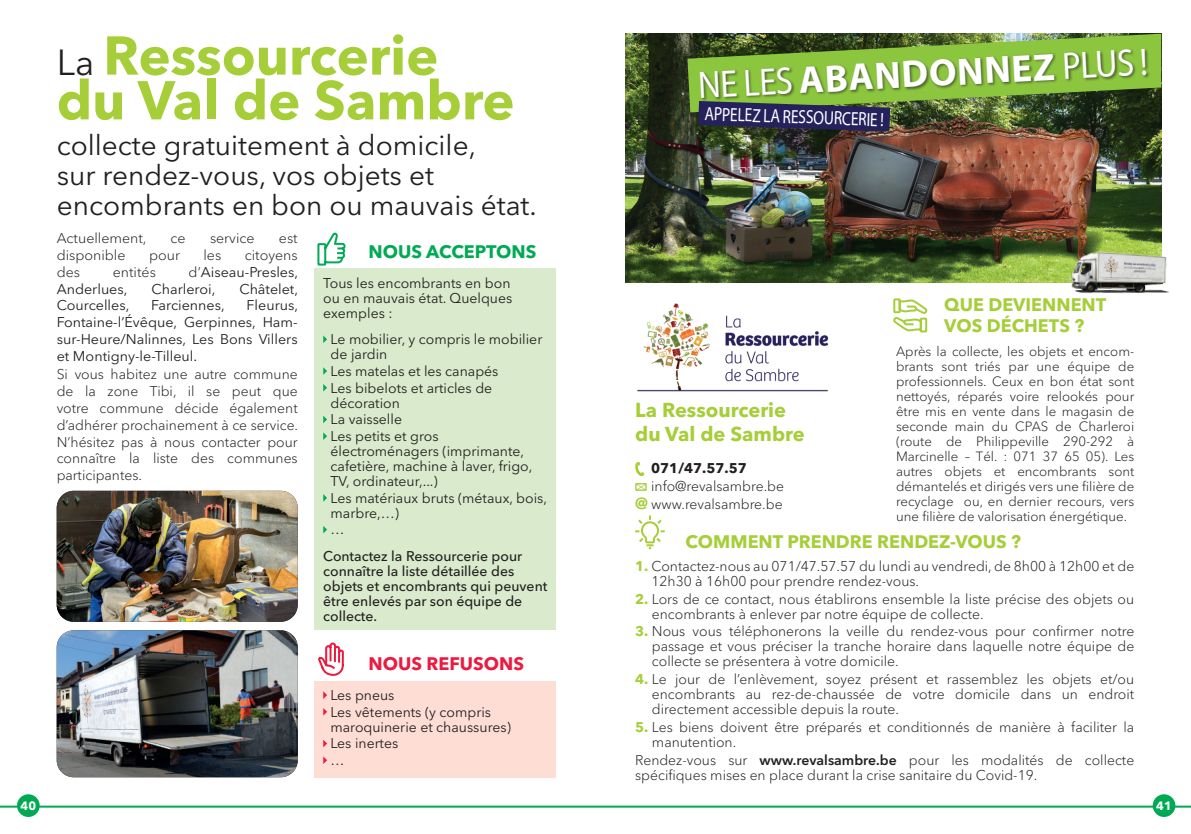
<style>
.page{position:relative;width:1191px;height:834px;background:#fff}
.page>*{position:absolute;margin:0;border:0;box-sizing:border-box;transform-origin:0 0}
.t1{font:700 54px/44.8px "Avenir Next LT Pro";color:#a6ce39}
.t2{font:38.4px "Myriad Pro";color:#fff;scale:.9 1}
.t3{font:28px/30px "Avenir Next LT Pro";color:#231f20}
.t4{font:700 20px/24px "Avenir Next LT Pro";color:#a6ce39}
.t5{font:19.2px "Myriad Pro";color:#fff;scale:.81 1}
.t6{font:700 18px/21.6px "Avenir Next LT Pro";color:#a6ce39}
.t7{font:700 18px "Avenir Next LT Pro";color:#00aa54}
.t8{font:700 18px "Avenir Next LT Pro";color:#ed1a40}
.t9{font:300 14px/15px "Avenir Next LT Pro";color:#231f20}
.t10{font:14px/16.8px "Avenir Next LT Pro";color:#231f20}
.t11{font:500 14px/15px "Avenir Next LT Pro";color:#231f20}
.t12{font:700 14px "Avenir Next LT Pro";color:#231f20}
.t13{font:300 13.4px/15px "Avenir Next LT Pro";color:#231f20;text-align:justify}
.t14{font:700 12px "Avenir Next LT Pro";color:#fff}
.s1{font-weight:400;font-size:36px;color:#231f20}
.s2{font-weight:300}
.s3{font-weight:700}
.s4{font-weight:700;font-size:16px;color:#a6ce39}
.s5{font-weight:700;color:#a6ce39}
.s6{font-weight:600}
</style>
<div class="page">
<img style="left:57px;top:630px;width:241px;height:147px">
<img style="left:57px;top:490px;width:241px;height:131px">
<img style="left:637px;top:303px;width:191px;height:89px">
<div style="left:315px;top:268px;width:241px;height:362px;background:#d9ebcc"></div>
<svg style="left:323px;top:335px;width:4px;height:8px"></svg>
<svg style="left:323px;top:367px;width:4px;height:8px"></svg>
<svg style="left:323px;top:384px;width:4px;height:7px"></svg>
<svg style="left:323px;top:415px;width:4px;height:8px"></svg>
<svg style="left:323px;top:432px;width:4px;height:8px"></svg>
<svg style="left:323px;top:494px;width:4px;height:7px"></svg>
<svg style="left:323px;top:526px;width:4px;height:7px"></svg>
<div style="left:315px;top:680px;width:241px;height:97px;background:#fdddd4"></div>
<svg style="left:635px;top:462px;width:9px;height:14px"></svg>
<svg style="left:635px;top:483px;width:12px;height:8px"></svg>
<svg style="left:317px;top:232px;width:29px;height:34px"></svg>
<svg style="left:316px;top:642px;width:77px;height:166px"></svg>
<svg style="left:893px;top:298px;width:35px;height:35px"></svg>
<svg style="left:635px;top:515px;width:30px;height:34px"></svg>
<img style="left:625px;top:34px;width:536px;height:248px">
<img style="left:687px;top:34px;width:474px;height:97px">
<img style="left:1057px;top:233px;width:113px;height:61px">
<hr style="left:0;top:805px;width:1191px;height:2px;background:#00aa54">
<div style="left:17px;top:794px;width:23px;height:22px;background:#00aa54;border-radius:50%"></div>
<div style="left:1152px;top:794px;width:23px;height:22px;background:#00aa54;border-radius:50%"></div>
<h1 class="t1" style="left:57px;top:33px;width:459px"><span class="s1">La</span> Ressourcerie du Val de Sambre</h1>
<h3 class="t3" style="left:57px;top:130px;width:481px">collecte gratuitement à domicile,<br>sur rendez-vous, vos objets et encombrants en bon ou mauvais état.</h3>
<p class="t9" style="left:57px;top:231px;width:91px">Actuellement,</p>
<p class="t9" style="left:170px;top:231px;width:17px">ce</p>
<p class="t9" style="left:210px;top:231px;width:46px">service</p>
<p class="t9" style="left:279px;top:231px;width:20px">est</p>
<p class="t9" style="left:57px;top:247px;width:70px">disponible</p>
<p class="t9" style="left:149px;top:247px;width:32px">pour</p>
<p class="t9" style="left:203px;top:247px;width:19px">les</p>
<p class="t9" style="left:245px;top:247px;width:54px">citoyens</p>
<p class="t9" style="left:57px;top:264px;width:25px">des</p>
<p class="t9" style="left:113px;top:264px;width:45px">entités</p>
<p class="t10" style="left:189px;top:263px;width:111px"><span class="s2">d’</span>Aiseau-Presles,</p>
<p class="t10" style="left:57px;top:280px;width:72px">Anderlues,</p>
<p class="t10" style="left:151px;top:280px;width:66px">Charleroi,</p>
<p class="t10" style="left:239px;top:280px;width:60px">Châtelet,</p>
<p class="t10" style="left:57px;top:297px;width:74px">Courcelles,</p>
<p class="t10" style="left:151px;top:297px;width:75px">Farciennes,</p>
<p class="t10" style="left:57px;top:297px;width:243px;text-align:justify;text-indent:190px">Fleurus, Fontaine-l’Évêque, Gerpinnes, Ham&shy;sur-Heure/Nalinnes, Les Bons Villers et Montigny-le-Tilleul.</p>
<p class="t9" style="left:57px;top:366px;width:243px;line-height:16.8px;text-align:justify">Si vous habitez une autre commune de la zone Tibi, il se peut que votre commune décide également d’adhérer prochainement à ce service.<br>N’hésitez pas à nous contacter pour connaître la liste des communes participantes.</p>
<p class="t7" style="left:369px;top:241px;width:169px">NOUS ACCEPTONS</p>
<p class="t10" style="left:323px;top:275px;width:190px;line-height:15px">Tous les encombrants en bon ou en mauvais état. Quelques exemples :</p>
<p class="t10" style="left:330px;top:332px;width:213px;line-height:15px">Le mobilier, y compris le mobilier de jardin</p>
<p class="t10" style="left:330px;top:362px;width:169px">Les matelas et les canapés<br>Les bibelots et articles de</p>
<p class="t10" style="left:330px;top:394px;width:109px">décoration<br>La vaisselle<br>Les petits et gros</p>
<p class="t10" style="left:330px;top:443px;width:203px;line-height:15px">électroménagers (imprimante, cafetière, machine à laver, frigo,<br>TV, ordinateur,...)</p>
<p class="t10" style="left:330px;top:490px;width:218px;line-height:15px">Les matériaux bruts (métaux, bois, marbre,…)</p>
<p class="t10" style="left:330px;top:521px;width:15px">…</p>
<p class="t11" style="left:323px;top:548px;width:225px">Contactez la Ressourcerie pour connaître la liste détaillée des objets et encombrants qui peuvent être enlevés par son équipe de collecte.</p>
<p class="t8" style="left:369px;top:653px;width:157px">NOUS REFUSONS</p>
<p class="t10" style="left:330px;top:686px;width:162px">Les pneus<br>Les vêtements (y compris</p>
<p class="t10" style="left:330px;top:718px;width:182px">maroquinerie et chaussures)<br>Les inertes<br>…</p>
<h2 class="t2" style="left:697px;top:62px;width:501px;rotate:-3deg">NE LES <span class="s3">ABANDONNEZ</span> PLUS !</h2>
<h3 class="t5" style="left:705px;top:102px;width:223px;rotate:2deg">APPELEZ LA RESSOURCERIE !</h3>
<h3 class="t4" style="left:635px;top:398px;width:171px">La Ressourcerie du Val de Sambre</h3>
<p class="t12" style="left:651px;top:459px;width:97px">071/47.57.57</p>
<p class="t9" style="left:635px;top:477px;width:150px;line-height:18px;text-align:right">info@revalsambre.be <span class="s4">@</span> www.revalsambre.be</p>
<p class="t6" style="left:944px;top:293px;width:163px">QUE DEVIENNENT<br>VOS DÉCHETS ?</p>
<p class="t13" style="left:896px;top:343px;width:240px">Après la collecte, les objets et encom&shy;brants sont triés par une équipe de professionnels. Ceux en bon état sont nettoyés, réparés voire relookés pour être mis en vente dans le magasin de seconde main du CPAS de Charleroi (route de Philippeville 290-292 à Marcinelle – Tél. : 071 37 65 05). Les autres objets et encombrants sont démantelés et dirigés vers une filière de recyclage ou, en dernier recours, vers une filière de valorisation énergétique.</p>
<p class="t6" style="left:685px;top:530px;width:337px">COMMENT PRENDRE RENDEZ-VOUS ?</p>
<p class="t9" style="left:651px;top:558px;width:484px;text-indent:-16px"><span class="s5">1.</span> Contactez-nous au 071/47.57.57 du lundi au vendredi, de 8h00 à 12h00 et de<br>12h30 à 16h00 pour prendre rendez-vous.</p>
<p class="t9" style="left:652px;top:591px;width:484px;text-indent:-17px"><span class="s5">2.</span> Lors de ce contact, nous établirons ensemble la liste précise des objets ou encombrants à enlever par notre équipe de collecte.</p>
<p class="t9" style="left:652px;top:624px;width:484px;text-align:justify;text-indent:-17px"><span class="s5">3.</span> Nous vous téléphonerons la veille du rendez-vous pour confirmer notre passage et vous préciser la tranche horaire dans laquelle notre équipe de collecte se présentera à votre domicile.</p>
<p class="t9" style="left:652px;top:671px;width:484px;text-align:justify;text-indent:-17px"><span class="s5">4.</span> Le jour de l’enlèvement, soyez présent et rassemblez les objets et/ou encombrants au rez-de-chaussée de votre domicile dans un endroit directement accessible depuis la route.</p>
<p class="t9" style="left:652px;top:719px;width:484px;text-indent:-17px"><span class="s5">5.</span> Les biens doivent être préparés et conditionnés de manière à faciliter la manutention.</p>
<p class="t9" style="left:635px;top:752px;width:500px">Rendez-vous sur <span class="s6">www.revalsambre.be</span> pour les modalités de collecte spécifiques mises en place durant la crise sanitaire du Covid-19.</p>
<p class="t14" style="left:21px;top:798px;width:17px">40</p>
<p class="t14" style="left:1156px;top:798px;width:17px">41</p>
</div>
